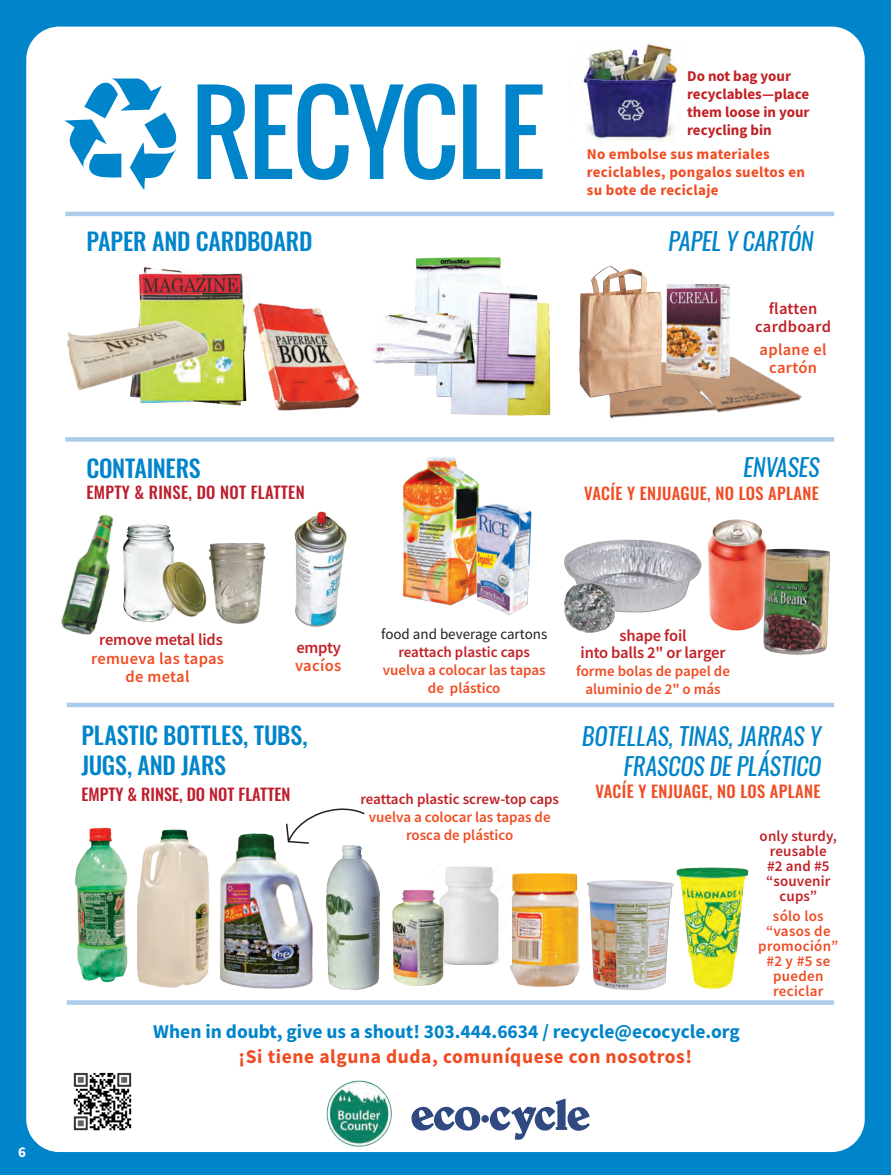
<style>
.page{position:relative;width:891px;height:1175px;background:#fff}
.page>*{position:absolute;margin:0;border:0;box-sizing:border-box;transform-origin:0 0}
.t1{font:108px "Oswald";letter-spacing:-.01em;color:#0084ca}
.t2{font:500 24px/30px "Oswald";letter-spacing:-.005em;color:#0084ca}
.t3{font:24px/30px "Oswald";color:#0084ca;text-align:right}
.t4{font:700 19.5px "Source Sans Pro";color:#0084ca}
.t5{font:700 19.5px "Source Sans Pro";letter-spacing:.03em;color:#f04b22}
.t6{font:500 16.5px "Oswald";letter-spacing:.02em;color:#f04b22}
.t7{font:600 16.5px/16.5px "Source Sans Pro";letter-spacing:-.01em;color:#c12025;text-align:center}
.t8{font:600 16.5px/18px "Source Sans Pro";letter-spacing:.02em;color:#f04b22;text-align:center}
.t9{font:500 16.5px "Oswald";letter-spacing:.02em;color:#be1d2c}
.t10{font:500 16.5px "Oswald";color:#be1d2c}
.t11{font:600 16.5px/18px "Source Sans Pro";letter-spacing:.015em;color:#c12025;text-align:center}
.t12{font:600 15px/18px "Source Sans Pro";color:#f04b22;text-align:center}
.t13{font:600 15px/15px "Source Sans Pro";color:#c12025;text-align:center}
.t14{font:700 15px/18px "Source Sans Pro";letter-spacing:.02em;color:#f04b22}
.t15{font:700 15px/18px "Source Sans Pro";color:#c12025}
.t16{font:600 15px/15px "Source Sans Pro";letter-spacing:.02em;color:#f04b22;text-align:center}
.t17{font:15px "Source Sans Pro";color:#231f20}
.t18{font:700 15px "Source Sans Pro";color:#fff}
</style>
<div class="page">
<div style="left:0;top:0;width:891px;height:1174px;background:#0084ca"></div>
<div style="left:26px;top:27px;width:839px;height:1125px;background:#fff;border-radius:33px"></div>
<img style="left:583px;top:42px;width:95px;height:98px">
<svg style="left:411px;top:1106px;width:70px;height:25px"></svg>
<div style="left:481px;top:1115px;width:8px;height:7px;background:#304a81;border-radius:50%"></div>
<svg style="left:489px;top:1098px;width:101px;height:41px"></svg>
<img style="left:326px;top:1080px;width:66px;height:67px">
<img style="left:609px;top:359px;width:193px;height:60px">
<img style="left:681px;top:284px;width:56px;height:101px">
<img style="left:96px;top:267px;width:146px;height:137px">
<img style="left:68px;top:321px;width:107px;height:14px">
<img style="left:579px;top:266px;width:102px;height:137px">
<img style="left:190px;top:275px;width:201px;height:167px">
<img style="left:414px;top:257px;width:137px;height:159px">
<img style="left:366px;top:293px;width:115px;height:75px">
<img style="left:564px;top:539px;width:128px;height:74px">
<img style="left:61px;top:514px;width:53px;height:121px">
<img style="left:403px;top:457px;width:76px;height:149px">
<img style="left:458px;top:493px;width:74px;height:122px">
<img style="left:802px;top:549px;width:29px;height:106px">
<img style="left:123px;top:524px;width:51px;height:98px">
<img style="left:144px;top:550px;width:48px;height:73px">
<img style="left:294px;top:511px;width:53px;height:116px">
<svg style="left:64px;top:78px;width:113px;height:112px"></svg>
<hr style="left:65px;top:212px;width:769px;height:4px;background:#accceb">
<hr style="left:65px;top:437px;width:769px;height:4px;background:#accceb">
<div style="left:67px;top:702px;width:767px;height:5px;background:#accceb"></div>
<svg style="left:67px;top:1000px;width:767px;height:4px;background:#b0cfec"></svg>
<img style="left:192px;top:543px;width:74px;height:81px">
<svg style="left:286px;top:808px;width:79px;height:19px"></svg>
<img style="left:75px;top:827px;width:53px;height:156px">
<img style="left:137px;top:829px;width:66px;height:159px">
<img style="left:203px;top:827px;width:110px;height:162px">
<img style="left:326px;top:845px;width:54px;height:145px">
<img style="left:510px;top:873px;width:57px;height:114px">
<img style="left:691px;top:867px;width:58px;height:122px">
<img style="left:567px;top:867px;width:124px;height:134px">
<img style="left:445px;top:866px;width:66px;height:98px">
<img style="left:392px;top:889px;width:53px;height:97px">
<img style="left:73px;top:1072px;width:59px;height:59px">
<img style="left:564px;top:581px;width:51px;height:51px">
<img style="left:692px;top:519px;width:110px;height:136px">
<p class="t18" style="left:18px;top:1141px;width:9px">6</p>
<h1 class="t1" style="left:191px;top:51px;width:355px">RECYCLE</h1>
<p class="t15" style="left:687px;top:67px;width:124px">Do not bag your recyclables—place them loose in your recycling bin</p>
<p class="t14" style="left:587px;top:145px;width:220px">No embolse sus materiales reciclables, pongalos sueltos en su bote de reciclaje</p>
<h2 class="t2" style="left:86px;top:227px;width:228px">PAPER AND CARDBOARD</h2>
<h2 class="t3" style="left:668px;top:223px;width:151px">PAPEL Y CARTÓN</h2>
<h2 class="t2" style="left:86px;top:454px;width:116px">CONTAINERS</h2>
<p class="t9" style="left:86px;top:483px;width:220px">EMPTY &amp; RINSE, DO NOT FLATTEN</p>
<p class="t11" style="left:755px;top:299px;width:77px">flatten cardboard</p>
<p class="t8" style="left:760px;top:340px;width:69px">aplane el cartón</p>
<h2 class="t3" style="left:743px;top:450px;width:82px">ENVASES</h2>
<p class="t6" style="left:584px;top:484px;width:236px">VACÍE Y ENJUAGUE, NO LOS APLANE</p>
<p class="t7" style="left:99px;top:631px;width:125px">remove metal lids</p>
<p class="t8" style="left:91px;top:649px;width:134px">remueva las tapas de metal</p>
<p class="t7" style="left:296px;top:638px;width:46px">empty</p>
<p class="t8" style="left:295px;top:656px;width:48px">vacíos</p>
<h2 class="t2" style="left:81px;top:722px;width:228px">PLASTIC BOTTLES, TUBS,<br>JUGS, AND JARS</h2>
<p class="t10" style="left:81px;top:785px;width:211px">EMPTY &amp; RINSE, DO NOT FLATTEN</p>
<p class="t17" style="left:381px;top:624px;width:168px">food and beverage cartons</p>
<p class="t13" style="left:398px;top:644px;width:133px">reattach plastic caps</p>
<p class="t12" style="left:383px;top:661px;width:164px">vuelva a colocar las tapas de plástico</p>
<p class="t13" style="left:360px;top:791px;width:200px">reattach plastic screw-top caps</p>
<p class="t12" style="left:369px;top:808px;width:183px">vuelva a colocar las tapas de rosca de plástico</p>
<p class="t7" style="left:581px;top:627px;width:146px">shape foil<br>into balls 2" or larger</p>
<p class="t12" style="left:576px;top:661px;width:155px">forme bolas de papel de aluminio de 2" o más</p>
<h2 class="t3" style="left:581px;top:718px;width:245px">BOTELLAS,TINAS,JARRAS Y<br>FRASCOS DE PLÁSTICO</h2>
<p class="t6" style="left:595px;top:783px;width:227px">VACÍE Y ENJUAGE, NO LOS APLANE</p>
<p class="t13" style="left:760px;top:828px;width:79px">only sturdy, reusable<br>#2 and #5 “souvenir cups”</p>
<p class="t16" style="left:758px;top:908px;width:82px">sólo los “vasos de promoción” #2 y #5 se pueden reciclar</p>
<h3 class="t4" style="left:153px;top:1018px;width:588px">When in doubt, give us a shout! 303.444.6634 / recycle@ecocycle.org</h3>
<h3 class="t5" style="left:239px;top:1042px;width:455px">¡Si tiene alguna duda, comuníquese con nosotros!</h3>
</div>
